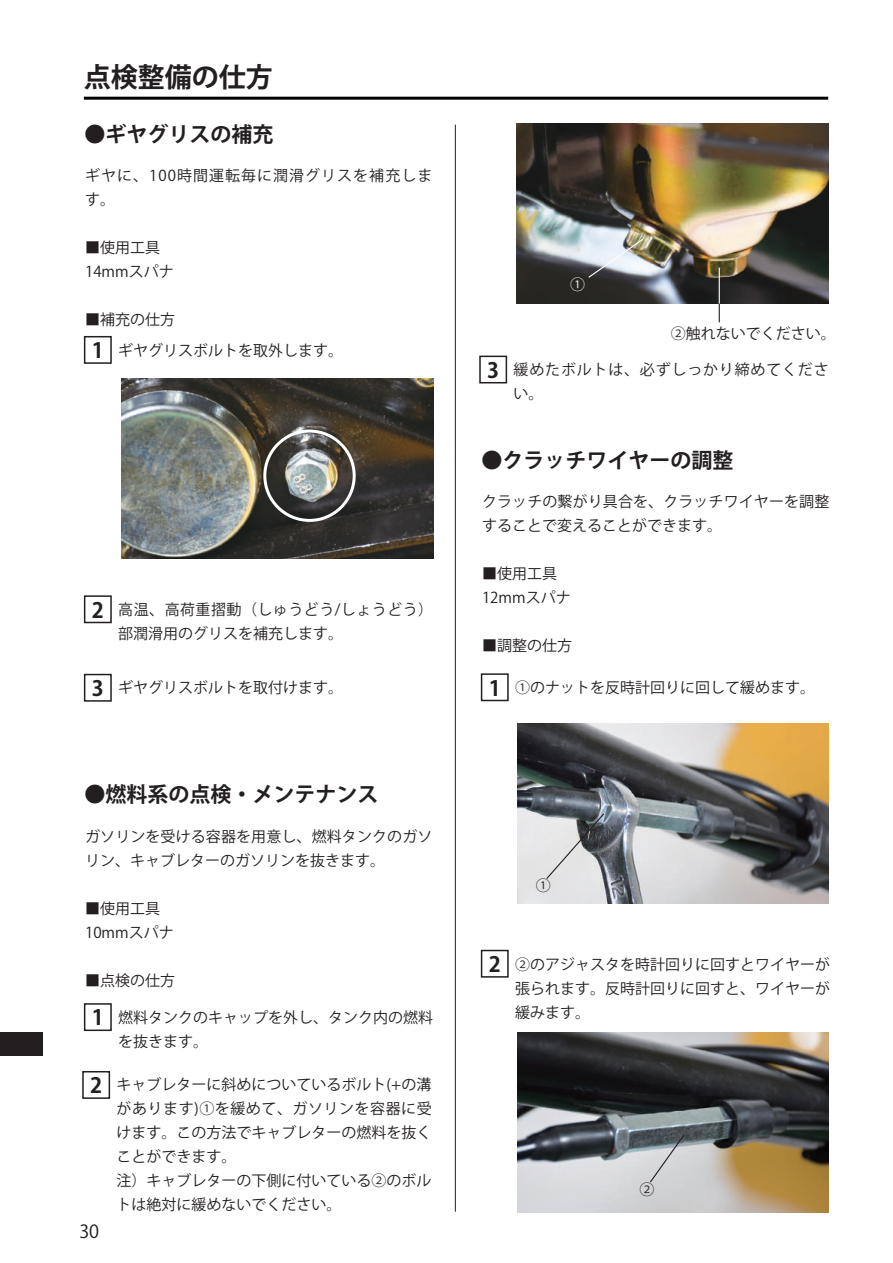
<style>
.page{position:relative;width:893px;height:1263px;background:#fff}
.page>*{position:absolute;margin:0;border:0;box-sizing:border-box;transform-origin:0 0}
.t1{font:700 27px "Koz Go Pr 6 N";color:#231f20}
.t2{font:700 21px "Koz Go Pr 6 N";color:#231f20}
.t3{font:18px "Koz Go Pr 6 N";color:#231f20}
.t4{font:15px/24px "Koz Go Pr 6 N";color:#231f20}
.t5{font:15px/24px "Koz Go Pr 6 N";letter-spacing:.07em;color:#231f20}
.t6{font:15px/24px "Koz Go Pr 6 N";letter-spacing:.055em;color:#231f20}
.t7{font:15px "Koz Go Pr 6 N";color:#fff}
.s1{font-weight:700;font-size:21px}
</style>
<div class="page">
<img style="left:122px;top:379px;width:311px;height:180px">
<img style="left:517px;top:123px;width:311px;height:181px">
<img style="left:517px;top:724px;width:311px;height:180px">
<img style="left:517px;top:1032px;width:311px;height:180px">
<hr style="left:84px;top:97px;width:744px;height:3px;background:#030303">
<hr style="left:455px;top:125px;width:1px;height:1087px;background:#231f20">
<div style="left:84px;top:336px;width:28px;height:28px;border:2px solid #231f20"></div>
<div style="left:84px;top:1003px;width:28px;height:28px;border:2px solid #231f20"></div>
<div style="left:481px;top:673px;width:28px;height:28px;border:2px solid #231f20"></div>
<div style="left:481px;top:950px;width:28px;height:28px;border:2px solid #231f20"></div>
<div style="left:84px;top:595px;width:28px;height:28px;border:2px solid #231f20"></div>
<div style="left:84px;top:674px;width:28px;height:28px;border:2px solid #231f20"></div>
<div style="left:82px;top:1071px;width:28px;height:28px;border:2px solid #231f20"></div>
<div style="left:479px;top:356px;width:28px;height:27px;border:2px solid #231f20"></div>
<div style="left:0;top:1032px;width:43px;height:23px;background:#231f20"></div>
<svg style="left:587px;top:238px;width:57px;height:41px;background:#b9bdbe"></svg>
<hr style="left:719px;top:268px;width:1px;height:48px;background:#fff">
<svg style="left:719px;top:304px;width:1px;height:18px"></svg>
<div style="left:263px;top:429px;width:93px;height:93px;border:3px solid #fff;border-radius:50%"></div>
<svg style="left:545px;top:812px;width:60px;height:68px;background:#acaeb0"></svg>
<svg style="left:649px;top:1134px;width:36px;height:50px;background:#adb1b4"></svg>
<h1 class="t1" style="left:84px;top:62px;width:191px">点検整備の仕方</h1>
<h2 class="t2" style="left:84px;top:122px;width:191px">●ギヤグリスの補充</h2>
<p class="t5" style="left:85px;top:164px;width:349px">ギヤに、100時間運転毎に潤滑グリスを補充します。</p>
<p class="t4" style="left:85px;top:236px;width:90px">■使用工具<br>14mmスパナ</p>
<p class="t4" style="left:85px;top:308px;width:91px">■補充の仕方</p>
<h2 class="t2" style="left:92px;top:339px;width:14px">1</h2>
<p class="t4" style="left:118px;top:339px;width:227px">ギヤグリスボルトを取外します。</p>
<h2 class="t2" style="left:92px;top:598px;width:14px">2</h2>
<p class="t4" style="left:118px;top:597px;width:317px">高温、高荷重摺動（しゅうどう/しょうどう）部潤滑用のグリスを補充します。</p>
<p class="t4" style="left:92px;top:676px;width:253px"><span class="s1">3</span> ギヤグリスボルトを取付けます。</p>
<h2 class="t2" style="left:84px;top:783px;width:296px">●燃料系の点検・メンテナンス</h2>
<p class="t4" style="left:85px;top:825px;width:349px">ガソリンを受ける容器を用意し、燃料タンクのガソリン、キャブレターのガソリンを抜きます。</p>
<p class="t4" style="left:85px;top:897px;width:90px">■使用工具<br>10mmスパナ</p>
<p class="t4" style="left:85px;top:969px;width:91px">■点検の仕方</p>
<h2 class="t2" style="left:92px;top:1006px;width:14px">1</h2>
<h2 class="t2" style="left:90px;top:1074px;width:14px">2</h2>
<p class="t3" style="left:79px;top:1221px;width:21px">30</p>
<p class="t4" style="left:118px;top:1006px;width:317px">燃料タンクのキャップを外し、タンク内の燃料を抜きます。</p>
<p class="t4" style="left:117px;top:1073px;width:317px">キャブレターに斜めについているボルト(+の溝があります)①を緩めて、ガソリンを容器に受けます。この方法でキャブレターの燃料を抜くことができます。<br>注）キャブレターの下側に付いている②のボルトは絶対に緩めないでください。</p>
<h2 class="t2" style="left:487px;top:358px;width:14px">3</h2>
<p class="t7" style="left:570px;top:276px;width:16px">①</p>
<p class="t4" style="left:671px;top:322px;width:166px">②触れないでください。</p>
<p class="t6" style="left:514px;top:358px;width:317px">緩めたボルトは、必ずしっかり締めてください。</p>
<h2 class="t2" style="left:481px;top:448px;width:253px">●クラッチワイヤーの調整</h2>
<p class="t4" style="left:482px;top:490px;width:349px">クラッチの繋がり具合を、クラッチワイヤーを調整することで変えることができます。</p>
<p class="t4" style="left:482px;top:562px;width:90px">■使用工具<br>12mmスパナ</p>
<p class="t4" style="left:482px;top:634px;width:91px">■調整の仕方</p>
<p class="t4" style="left:489px;top:676px;width:328px"><span class="s1">1</span> ①のナットを反時計回りに回して緩めます。</p>
<p class="t4" style="left:536px;top:874px;width:16px">①</p>
<h2 class="t2" style="left:489px;top:952px;width:14px">2</h2>
<p class="t4" style="left:515px;top:953px;width:316px;text-align:justify">②のアジャスタを時計回りに回すとワイヤーが張られます。反時計回りに回すと、ワイヤーが緩みます。</p>
<p class="t4" style="left:639px;top:1178px;width:16px">②</p>
</div>
